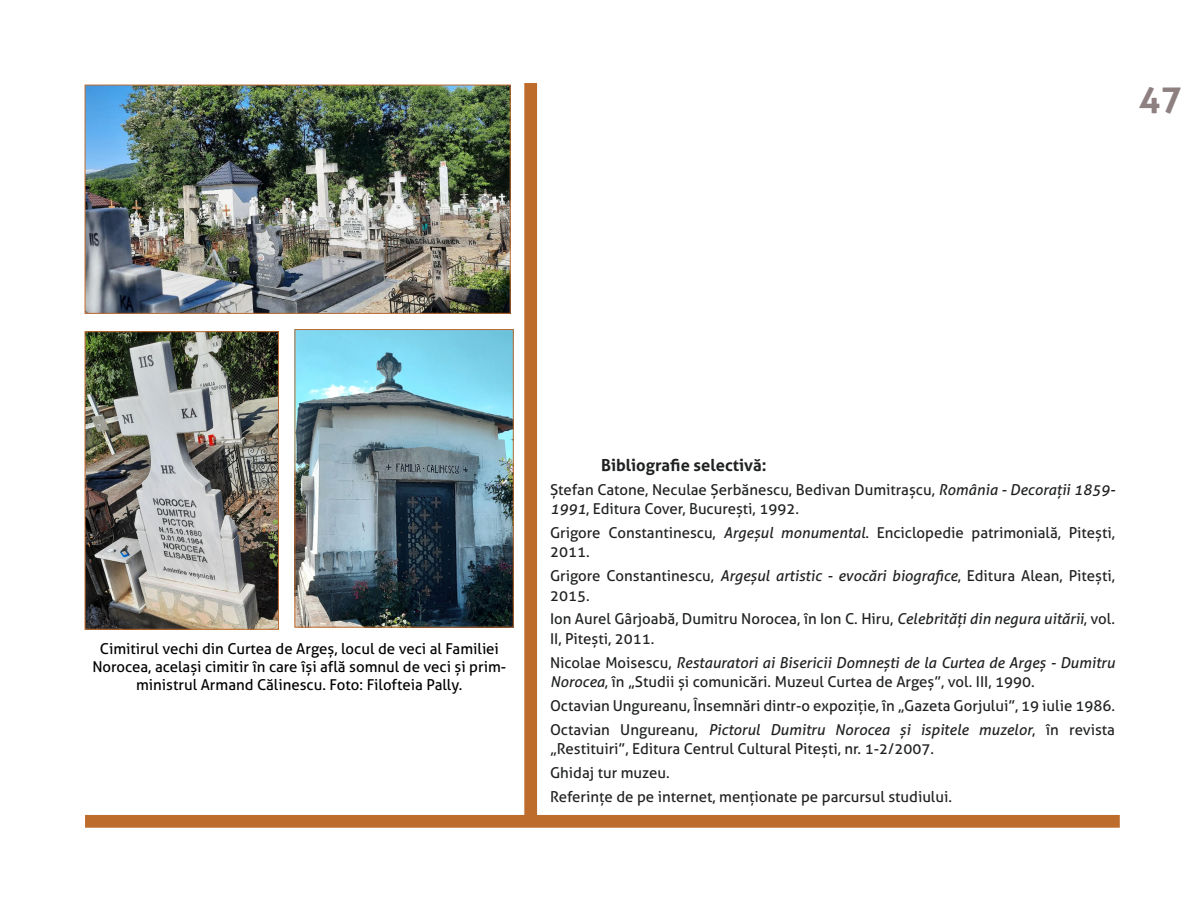
<style>
.page{position:relative;width:1200px;height:900px;background:#fff}
.page>*{position:absolute;margin:0;border:0;box-sizing:border-box;transform-origin:0 0}
.t1{font:700 36px "Aller";color:#8e8080}
.No_Spacing{font:700 16.5px "Aller";color:#202122}
.No_Spacing-2{font:15px/19.5px "Aller";color:#202122}
.No_Spacing-3{font:15px/18px "Aller";color:#000;text-align:center}
.s1{font-style:italic}
</style>
<div class="page">
<img style="left:87px;top:87px;width:421px;height:225px">
<div style="left:85px;top:85px;width:425px;height:229px;border:1px solid #bf6b2f"></div>
<img style="left:87px;top:333px;width:190px;height:295px">
<div style="left:85px;top:331px;width:194px;height:299px;border:1px solid #bf6b2f"></div>
<img style="left:297px;top:331px;width:215px;height:294px">
<div style="left:295px;top:329px;width:219px;height:298px;border:1px solid #bf6b2f"></div>
<div style="left:85px;top:815px;width:1035px;height:13px;background:#be6c2c"></div>
<div style="left:524px;top:83px;width:13px;height:733px;background:#be6c2c"></div>
<h1 class="t1" style="left:1139px;top:76px;width:45px">47</h1>
<p class="No_Spacing-3" style="left:92px;top:640px;width:415px">Cimitirul vechi din Curtea de Argeș, locul de veci al Familiei<br>Norocea, același cimitir în care își află somnul de veci și prim&shy;ministrul Armand Călinescu. Foto: Filofteia Pally.</p>
<p class="No_Spacing" style="left:601px;top:455px;width:167px">Bibliografie selectivă:</p>
<p class="No_Spacing-2" style="left:550px;top:480px;width:566px">Ștefan Catone, Neculae Șerbănescu, Bedivan Dumitrașcu, <span class="s1">România - Decorații 1859-<br>1991</span>, Editura Cover, București, 1992.</p>
<p class="No_Spacing-2" style="left:550px;top:523px;width:566px">Grigore Constantinescu, <span class="s1">Argeșul monumental</span>. Enciclopedie patrimonială, Pitești,<br>2011.</p>
<p class="No_Spacing-2" style="left:550px;top:566px;width:566px">Grigore Constantinescu, <span class="s1">Argeșul artistic - evocări biografice</span>, Editura Alean, Pitești,<br>2015.</p>
<p class="No_Spacing-2" style="left:550px;top:609px;width:566px">Ion Aurel Gârjoabă, Dumitru Norocea, în Ion C. Hiru, <span class="s1">Celebrități din negura uitării</span>, vol.<br>II, Pitești, 2011.</p>
<p class="No_Spacing-2" style="left:550px;top:653px;width:566px">Nicolae Moisescu, <span class="s1">Restauratori ai Bisericii Domnești de la Curtea de Argeș - Dumitru<br>Norocea</span>, în „Studii și comunicări. Muzeul Curtea de Argeș”, vol. III, 1990.</p>
<p class="No_Spacing-2" style="left:550px;top:696px;width:566px">Octavian Ungureanu, Însemnări dintr-o expoziție, în „Gazeta Gorjului”, 19 iulie 1986.</p>
<p class="No_Spacing-2" style="left:550px;top:720px;width:566px">Octavian Ungureanu, <span class="s1">Pictorul Dumitru Norocea și ispitele muzelor</span>, în revista „Restituiri”, Editura Centrul Cultural Pitești, nr. 1-2/2007.</p>
<p class="No_Spacing-2" style="left:550px;top:763px;width:121px">Ghidaj tur muzeu.</p>
<p class="No_Spacing-2" style="left:550px;top:787px;width:403px">Referințe de pe internet, menționate pe parcursul studiului.</p>
</div>
